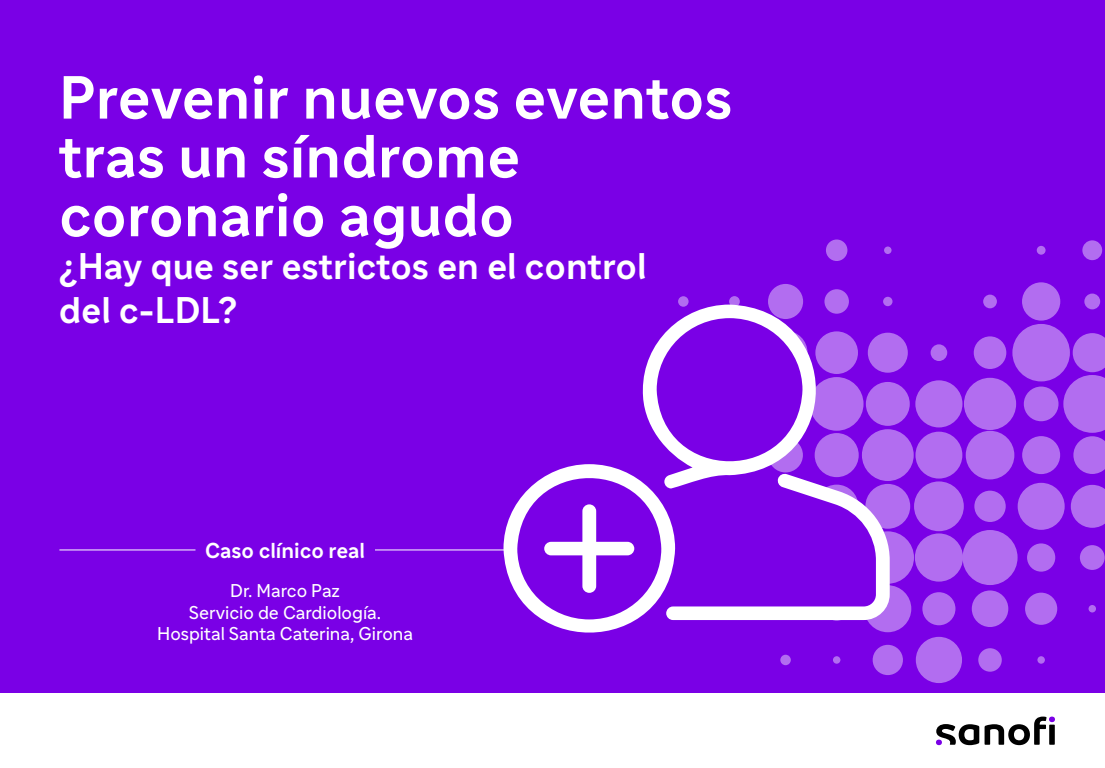
<style>
.page{position:relative;width:1105px;height:768px;background:#7a00e6}
.page>*{position:absolute;margin:0;border:0;box-sizing:border-box;transform-origin:0 0}
.t1{font:700 59px/58.8px "Sanofi Sans";color:#fff}
.t2{font:700 36px/43.2px "Sanofi Sans";color:#fff}
.t3{font:700 21px "Sanofi Sans";color:#fff}
.t4{font:18px/21.6px "Sanofi Sans";color:#fff;text-align:center}
</style>
<div class="page">
<div style="left:964px;top:378px;width:52px;height:52px;background:#b26df0;border-radius:50%"></div>
<div style="left:966px;top:431px;width:48px;height:48px;background:#b26df0;border-radius:50%"></div>
<div style="left:974px;top:491px;width:32px;height:31px;background:#b26df0;border-radius:50%"></div>
<div style="left:963px;top:530px;width:55px;height:55px;background:#b26df0;border-radius:50%"></div>
<div style="left:972px;top:590px;width:36px;height:37px;background:#b26df0;border-radius:50%"></div>
<svg style="left:978px;top:648px;width:24px;height:24px"></svg>
<div style="left:974px;top:336px;width:32px;height:33px;background:#b26df0;border-radius:50%"></div>
<div style="left:983px;top:295px;width:14px;height:13px;background:#b26df0;border-radius:50%"></div>
<div style="left:914px;top:481px;width:50px;height:50px;background:#b26df0;border-radius:50%"></div>
<div style="left:915px;top:432px;width:47px;height:47px;background:#b26df0;border-radius:50%"></div>
<div style="left:915px;top:380px;width:47px;height:47px;background:#b26df0;border-radius:50%"></div>
<div style="left:931px;top:344px;width:16px;height:17px;background:#b26df0;border-radius:50%"></div>
<div style="left:915px;top:533px;width:48px;height:49px;background:#b26df0;border-radius:50%"></div>
<div style="left:922px;top:592px;width:33px;height:33px;background:#b26df0;border-radius:50%"></div>
<div style="left:916px;top:637px;width:46px;height:46px;background:#b26df0;border-radius:50%"></div>
<div style="left:1024px;top:387px;width:35px;height:34px;background:#b26df0;border-radius:50%"></div>
<div style="left:1022px;top:436px;width:38px;height:38px;background:#b26df0;border-radius:50%"></div>
<div style="left:1022px;top:282px;width:38px;height:39px;background:#b26df0;border-radius:50%"></div>
<svg style="left:1037px;top:246px;width:9px;height:9px"></svg>
<div style="left:1012px;top:324px;width:58px;height:57px;background:#b26df0;border-radius:50%"></div>
<div style="left:1018px;top:483px;width:47px;height:47px;background:#b26df0;border-radius:50%"></div>
<div style="left:1027px;top:543px;width:28px;height:29px;background:#b26df0;border-radius:50%"></div>
<svg style="left:1037px;top:656px;width:8px;height:8px"></svg>
<div style="left:1025px;top:593px;width:32px;height:32px;background:#b26df0;border-radius:50%"></div>
<div style="left:1084px;top:294px;width:16px;height:15px;background:#b26df0;border-radius:50%"></div>
<svg style="left:1082px;top:240px;width:20px;height:20px"></svg>
<svg style="left:1063px;top:333px;width:42px;height:141px"></svg>
<svg style="left:1071px;top:485px;width:34px;height:43px"></svg>
<div style="left:1080px;top:545px;width:25px;height:25px;background:#b26df0;border-radius:50%"></div>
<div style="left:1089px;top:605px;width:7px;height:7px;background:#b26df0;border-radius:50%"></div>
<div style="left:884px;top:247px;width:8px;height:7px;background:#b26df0;border-radius:50%"></div>
<div style="left:868px;top:333px;width:40px;height:40px;background:#b26df0;border-radius:50%"></div>
<svg style="left:883px;top:297px;width:10px;height:9px"></svg>
<div style="left:866px;top:382px;width:44px;height:44px;background:#b26df0;border-radius:50%"></div>
<div style="left:862px;top:429px;width:52px;height:52px;background:#b26df0;border-radius:50%"></div>
<div style="left:862px;top:531px;width:52px;height:53px;background:#b26df0;border-radius:50%"></div>
<div style="left:865px;top:484px;width:45px;height:45px;background:#b26df0;border-radius:50%"></div>
<div style="left:864px;top:585px;width:47px;height:47px;background:#b26df0;border-radius:50%"></div>
<div style="left:873px;top:645px;width:30px;height:30px;background:#b26df0;border-radius:50%"></div>
<div style="left:824px;top:289px;width:25px;height:25px;background:#b26df0;border-radius:50%"></div>
<div style="left:826px;top:240px;width:21px;height:21px;background:#b26df0;border-radius:50%"></div>
<svg style="left:833px;top:656px;width:7px;height:8px"></svg>
<div style="left:768px;top:284px;width:35px;height:35px;background:#b26df0;border-radius:50%"></div>
<div style="left:780px;top:655px;width:11px;height:10px;background:#b26df0;border-radius:50%"></div>
<svg style="left:729px;top:296px;width:11px;height:11px"></svg>
<svg style="left:678px;top:296px;width:11px;height:11px"></svg>
<svg style="left:504px;top:305px;width:386px;height:356px"></svg>
<div style="left:0;top:693px;width:1105px;height:75px;background:#fff"></div>
<svg style="left:936px;top:724px;width:43px;height:21px"></svg>
<svg style="left:985px;top:716px;width:70px;height:29px"></svg>
<hr style="left:375px;top:550px;width:136px;height:1px;background:#fff">
<hr style="left:59px;top:550px;width:136px;height:1px;background:#fff">
<h1 class="t1" style="left:59px;top:68px;width:675px">Prevenir nuevos eventos tras un síndrome coronario agudo</h1>
<h2 class="t2" style="left:59px;top:245px;width:589px">¿Hay que ser estrictos en el control del c-LDL?</h2>
<p class="t3" style="left:205px;top:538px;width:161px">Caso clínico real</p>
<p class="t4" style="left:157px;top:580px;width:257px">Dr. Marco Paz<br>Servicio de Cardiología.<br>Hospital Santa Caterina, Girona</p>
</div>
